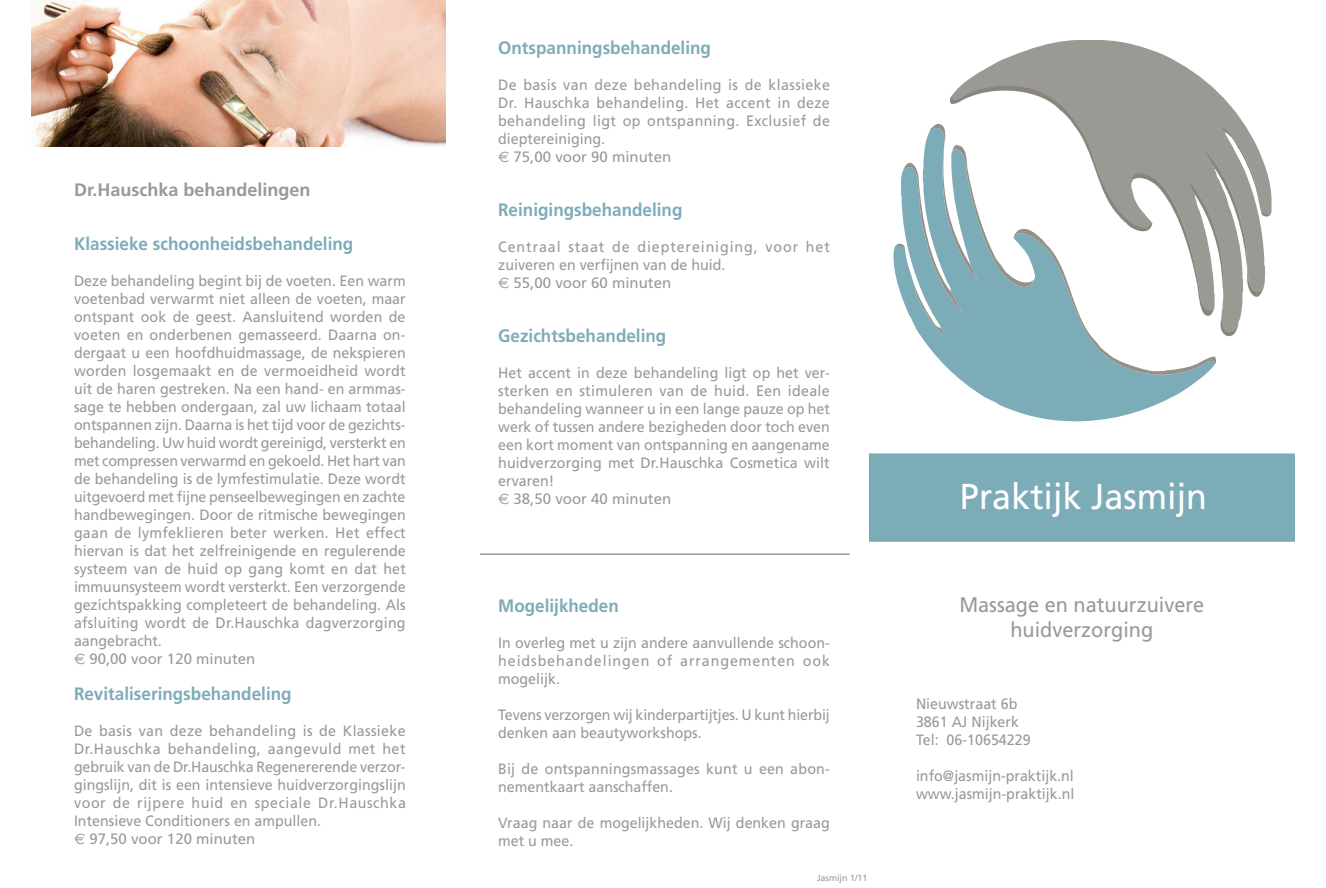
<style>
.page{position:relative;width:1326px;height:888px;background:#fff}
.page>*{position:absolute;margin:0;border:0;box-sizing:border-box;transform-origin:0 0}
.t1{font:36px "Frutiger";color:#fff;scale:.95 1}
.t2{font:21px/25.2px "Frutiger";color:#9b9994;text-align:center;scale:.95 1}
.t3{font:700 18px "Frutiger";color:#7dacb9;scale:.95 1}
.t4{font:700 18px "Frutiger";color:#9b9994}
.t5{font:15px/18px "Frutiger";color:#9b9994;scale:.95 1}
.t6{font:15px/18px "Frutiger";letter-spacing:.025em;color:#9b9994;scale:.95 1}
.t7{font:9px "Frutiger";color:#9b9994}
.s1{font-family:"Euro Sig"}
</style>
<div class="page">
<div style="left:869px;top:453px;width:425px;height:89px;background:#7dacb9"></div>
<svg style="left:964px;top:40px;width:307px;height:175px;fill:#9b9994"></svg>
<svg style="left:964px;top:383px;width:230px;height:38px;fill:#7dacb9"></svg>
<svg style="left:893px;top:83px;width:377px;height:300px"></svg>
<hr style="left:480px;top:553px;width:370px;height:2px;background:#9b9994">
<img style="left:32px;top:0;width:414px;height:146px">
<p class="t4" style="left:74px;top:179px;width:238px">Dr.Hauschka behandelingen</p>
<p class="t3" style="left:74px;top:233px;width:296px">Klassieke schoonheidsbehandeling</p>
<p class="t5" style="left:74px;top:272px;width:351px">Deze behandeling begint bij de voeten. Een warm voetenbad verwarmt niet alleen de voeten, maar ontspant ook de geest. Aansluitend worden de voeten en onderbenen gemasseerd. Daarna on&shy;dergaat u een hoofdhuidmassage, de nekspieren worden losgemaakt en de vermoeidheid wordt uit de haren gestreken. Na een hand- en armmas&shy;sage te hebben ondergaan, zal uw lichaam totaal ontspannen zijn. Daarna is het tijd voor de gezichts&shy;behandeling. Uw huid wordt gereinigd, versterkt en met compressen verwarmd en gekoeld. Het hart van de behandeling is de lymfestimulatie. Deze wordt uitgevoerd met fijne penseelbewegingen en zachte handbewegingen. Door de ritmische bewegingen gaan de lymfeklieren beter werken. Het effect hiervan is dat het zelfreinigende en regulerende systeem van de huid op gang komt en dat het immuunsysteem wordt versterkt. Een verzorgende gezichtspakking completeert de behandeling. Als afsluiting wordt de Dr.Hauschka dagverzorging aangebracht.<br><span class="s1">€</span> 90,00 voor 120 minuten</p>
<p class="t3" style="left:74px;top:683px;width:231px">Revitaliseringsbehandeling</p>
<p class="t5" style="left:74px;top:722px;width:351px">De basis van deze behandeling is de Klassieke Dr.Hauschka behandeling, aangevuld met het gebruik van de Dr.Hauschka Regenererende verzor&shy;gingslijn, dit is een intensieve huidverzorgingslijn voor de rijpere huid en speciale Dr.Hauschka Intensieve Conditioners en ampullen.<br><span class="s1">€</span> 97,50 voor 120 minuten</p>
<p class="t3" style="left:498px;top:37px;width:226px">Ontspanningsbehandeling</p>
<p class="t6" style="left:498px;top:75px;width:351px">De basis van deze behandeling is de klassieke Dr. Hauschka behandeling. Het accent in deze behandeling ligt op ontspanning. Exclusief de dieptereiniging.<br><span class="s1">€</span> 75,00 voor 90 minuten</p>
<p class="t3" style="left:498px;top:199px;width:196px">Reinigingsbehandeling</p>
<p class="t5" style="left:498px;top:237px;width:351px">Centraal staat de dieptereiniging, voor het zuiveren en verfijnen van de huid.<br><span class="s1">€</span> 55,00 voor 60 minuten</p>
<p class="t3" style="left:498px;top:325px;width:179px">Gezichtsbehandeling</p>
<p class="t5" style="left:498px;top:363px;width:351px">Het accent in deze behandeling ligt op het ver&shy;sterken en stimuleren van de huid. Een ideale behandeling wanneer u in een lange pauze op het werk of tussen andere bezigheden door toch even een kort moment van ontspanning en aangename huidverzorging met Dr.Hauschka Cosmetica wilt ervaren!<br><span class="s1">€</span> 38,50 voor 40 minuten</p>
<p class="t3" style="left:498px;top:595px;width:129px">Mogelijkheden</p>
<p class="t5" style="left:498px;top:633px;width:351px;text-align:justify">In overleg met u zijn andere aanvullende schoon&shy;heidsbehandelingen of arrangementen ook mogelijk.</p>
<p class="t5" style="left:498px;top:705px;width:351px">Tevens verzorgen wij kinderpartijtjes. U kunt hierbij denken aan beautyworkshops.</p>
<p class="t5" style="left:498px;top:759px;width:351px">Bij de ontspanningsmassages kunt u een abon&shy;nementkaart aanschaffen.</p>
<p class="t5" style="left:498px;top:813px;width:351px">Vraag naar de mogelijkheden. Wij denken graag met u mee.</p>
<p class="t7" style="left:817px;top:873px;width:52px">Jasmijn 1/11</p>
<h1 class="t1" style="left:960px;top:475px;width:262px">Praktijk Jasmijn</h1>
<h2 class="t2" style="left:959px;top:592px;width:259px">Massage en natuurzuivere huidverzorging</h2>
<p class="t5" style="left:916px;top:695px;width:122px">Nieuwstraat 6b<br>3861 AJ Nijkerk<br>Tel: 06-10654229</p>
<p class="t5" style="left:916px;top:767px;width:168px">info@jasmijn-praktijk.nl www.jasmijn-praktijk.nl</p>
</div>
